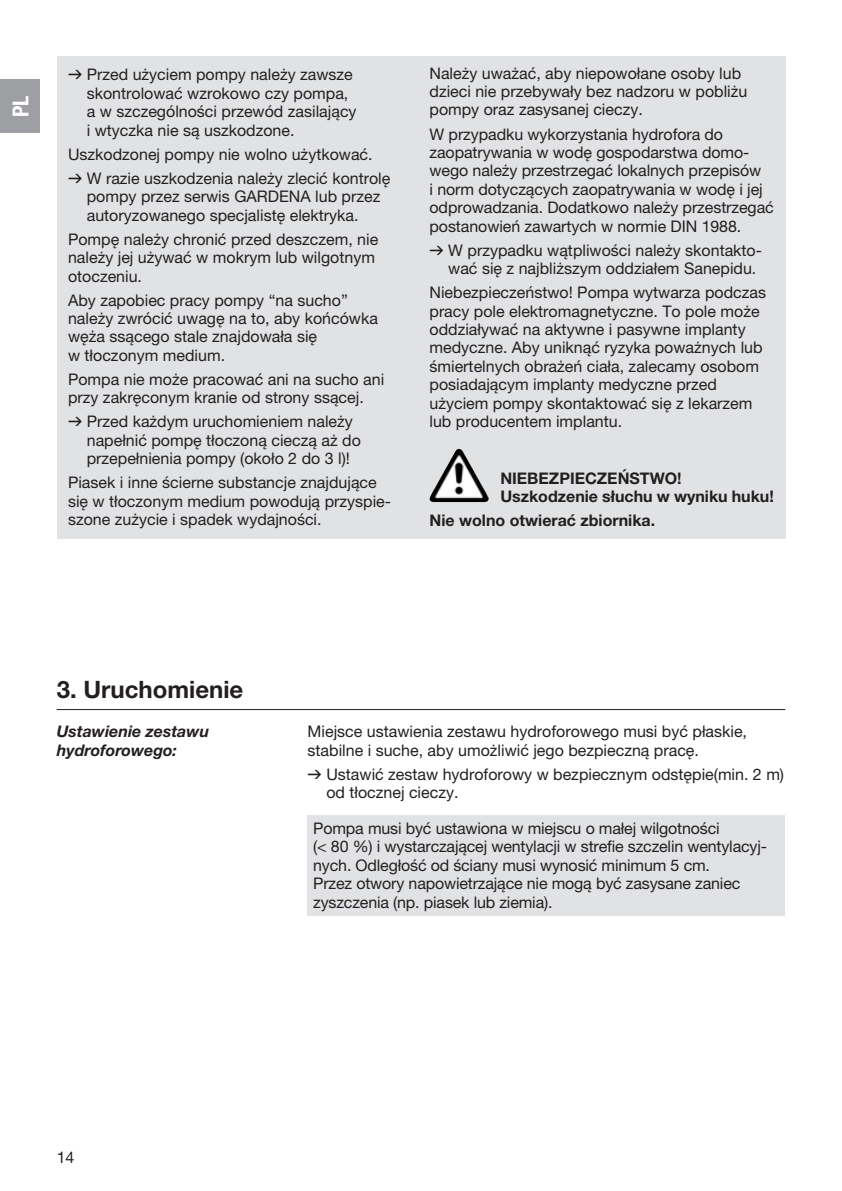
<style>
.page{position:relative;width:842px;height:1191px;background:#fff}
.page>*{position:absolute;margin:0;border:0;box-sizing:border-box;transform-origin:0 0}
.t1{font:700 24px "GARDENA Pro";color:#231f20}
.t2{font:22px "GARDENA Pro Bo Cond";color:#fff}
.t3{font:16px/18.4px "GARDENA Pro";color:#231f20}
.t4{font:700 16px/18.4px "GARDENA Pro";color:#231f20}
.t5{font:italic 700 16px/18.4px "GARDENA Pro";color:#231f20}
.s1{font-family:"Formdruck"}
</style>
<div class="page">
<div style="left:57px;top:57px;width:728px;height:482px;background:#e1e2e4"></div>
<img style="left:432px;top:449px;width:26px;height:44px">
<div style="left:308px;top:815px;width:477px;height:101px;background:#e1e2e4"></div>
<hr style="left:57px;top:709px;width:728px;height:1px;background:#231f20">
<div style="left:0;top:79px;width:40px;height:54px;background:#9d9fa2"></div>
<h2 class="t2" style="left:7px;top:117px;width:23px;rotate:-90deg">PL</h2>
<p class="t3" style="left:87px;top:65px;width:271px;text-indent:-19px"><span class="s1">v</span> Przed użyciem pompy należy zawsze skontrolować wzrokowo czy pompa, a w szczególności przewód zasilający i wtyczka nie są uszkodzone.</p>
<p class="t3" style="left:68px;top:142px;width:324px;line-height:24px">Uszkodzonej pompy nie wolno użytkować. <span class="s1">v</span> W razie uszkodzenia należy zlecić kontrolę</p>
<p class="t3" style="left:87px;top:187px;width:295px">pompy przez serwis GARDENA lub przez autoryzowanego specjalistę elektryka.</p>
<p class="t3" style="left:68px;top:230px;width:312px">Pompę należy chronić przed deszczem, nie należy jej używać w mokrym lub wilgotnym otoczeniu.</p>
<p class="t3" style="left:68px;top:290px;width:311px">Aby zapobiec pracy pompy “na sucho” należy zwrócić uwagę na to, aby końcówka węża ssącego stale znajdowała się<br>w tłoczonym medium.</p>
<p class="t3" style="left:68px;top:370px;width:318px">Pompa nie może pracować ani na sucho ani przy zakręconym kranie od strony ssącej.</p>
<p class="t3" style="left:87px;top:412px;width:276px;text-indent:-19px"><span class="s1">v</span> Przed każdym uruchomieniem należy napełnić pompę tłoczoną cieczą aż do przepełnienia pompy (około 2 do 3 l)!</p>
<p class="t3" style="left:68px;top:473px;width:324px">Piasek i inne ścierne substancje znajdujące się w tłoczonym medium powodują przyspie&shy;szone zużycie i spadek wydajności.</p>
<p class="t3" style="left:429px;top:65px;width:319px">Należy uważać, aby niepowołane osoby lub dzieci nie przebywały bez nadzoru w pobliżu pompy oraz zasysanej cieczy.</p>
<p class="t3" style="left:429px;top:124px;width:346px">W przypadku wykorzystania hydrofora do zaopatrywania w wodę gospodarstwa domo&shy;wego należy przestrzegać lokalnych przepisów<br>i norm dotyczących zaopatrywania w wodę i jej odprowadzania. Dodatkowo należy przestrzegać postanowień zawartych w normie DIN 1988.</p>
<p class="t3" style="left:448px;top:240px;width:315px;text-indent:-19px"><span class="s1">v</span> W przypadku wątpliwości należy skontakto&shy;wać się z najbliższym oddziałem Sanepidu.</p>
<p class="t3" style="left:429px;top:283px;width:338px">Niebezpieczeństwo! Pompa wytwarza podczas pracy pole elektromagnetyczne. To pole może oddziaływać na aktywne i pasywne implanty medyczne. Aby uniknąć ryzyka poważnych lub śmiertelnych obrażeń ciała, zalecamy osobom posiadającym implanty medyczne przed użyciem pompy skontaktować się z lekarzem lub producentem implantu.</p>
<p class="t4" style="left:500px;top:468px;width:275px">NIEBEZPIECZEŃSTWO!<br>Uszkodzenie słuchu w wyniku huku!</p>
<p class="t4" style="left:429px;top:510px;width:227px">Nie wolno otwierać zbiornika.</p>
<h1 class="t1" style="left:57px;top:674px;width:188px">3. Uruchomienie</h1>
<p class="t5" style="left:57px;top:722px;width:154px">Ustawienie zestawu hydroforowego:</p>
<p class="t3" style="left:308px;top:722px;width:441px">Miejsce ustawienia zestawu hydroforowego musi być płaskie, stabilne i suche, aby umożliwić jego bezpieczną pracę.</p>
<p class="t3" style="left:326px;top:765px;width:459px;text-indent:-19px"><span class="s1">v</span> Ustawić zestaw hydroforowy w bezpiecznym odstępie(min. 2 m) od tłocznej cieczy.</p>
<p class="t3" style="left:313px;top:819px;width:455px">Pompa musi być ustawiona w miejscu o małej wilgotności<br>(&lt; 80 %) i wystarczającej wentylacji w strefie szczelin wentylacyj&shy;nych. Odległość od ściany musi wynosić minimum 5 cm.<br>Przez otwory napowietrzające nie mogą być zasysane zaniec zyszczenia (np. piasek lub ziemia).</p>
<p class="t3" style="left:57px;top:1147px;width:19px">14</p>
</div>
